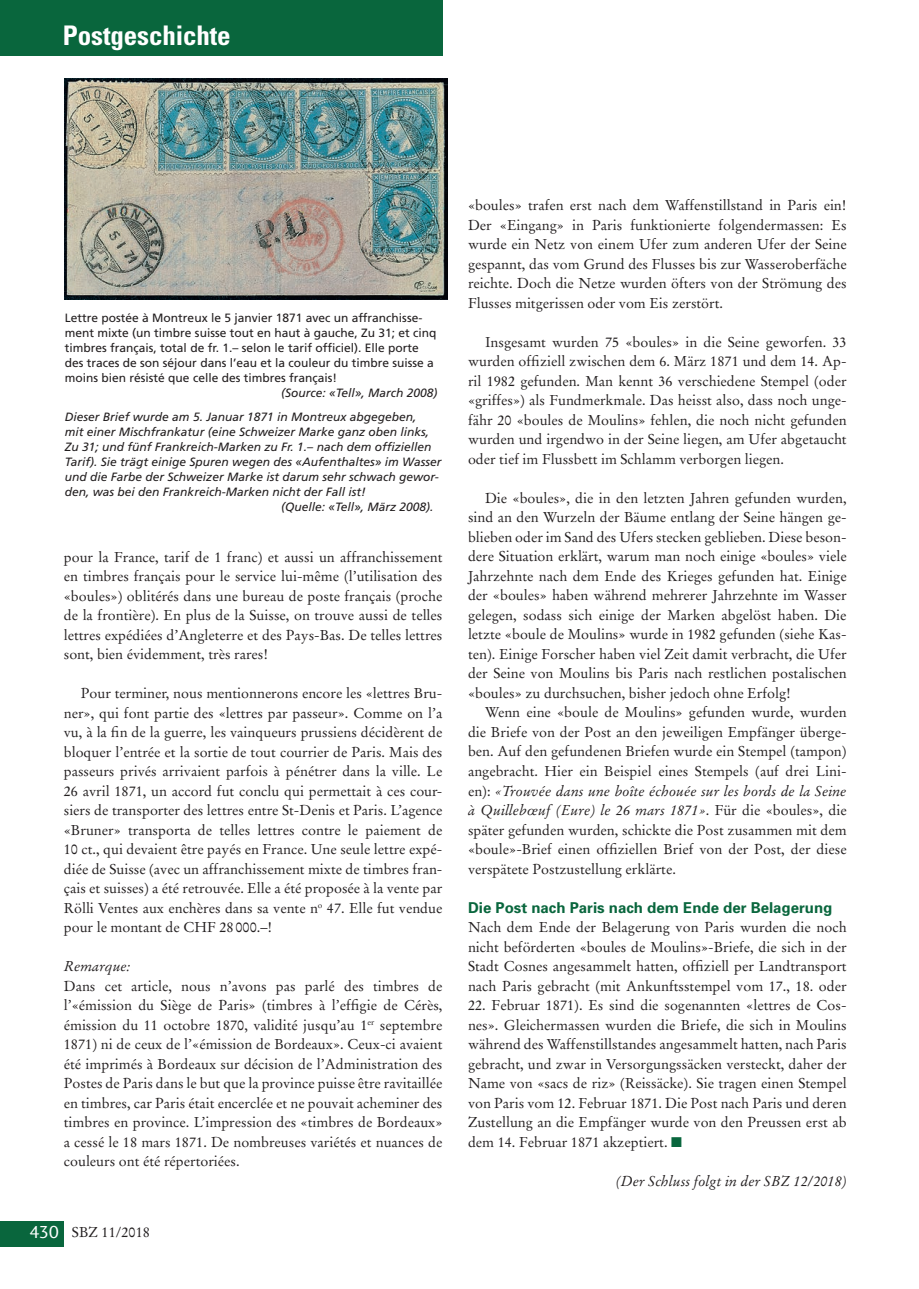
<style>
.page{position:relative;width:919px;height:1289px;background:#fff}
.page>*{position:absolute;margin:0;border:0;box-sizing:border-box;transform-origin:0 0}
.t1{font:700 condensed 27px "Univers";letter-spacing:-.005em;color:#fff}
.t2{font:700 15px "Univers";color:#09663d}
.t3{font:14.25px/19.5px "Stempel Garamond";color:#231f20;text-align:justify}
.t4{font:italic 14.25px "Stempel Garamond";color:#231f20}
.t5{font:italic 12px/24px "Frutiger";color:#231f20}
.t6{font:12px/15px "Frutiger";color:#231f20}
.s1{font-family:"Charlotte Sans Book Plain";font-size:18px;color:#fff}
.s2{font-style:italic}
.s3{color:#09663d}
</style>
<div class="page">
<div style="left:0;top:0;width:442px;height:55px;background:#09663d"></div>
<div style="left:0;top:1220px;width:64px;height:26px;background:#09663d"></div>
<img style="left:65px;top:79px;width:383px;height:220px">
<h1 class="t1" style="left:63px;top:18px;width:169px">Postgeschichte</h1>
<p class="t6" style="left:65px;top:310px;width:373px">Lettre postée à Montreux le 5 janvier 1871 avec un affranchisse&shy;ment mixte (un timbre suisse tout en haut à gauche, Zu 31; et cinq timbres français, total de fr. 1.– selon le tarif officiel). Elle porte des traces de son séjour dans l’eau et la couleur du timbre suisse a moins bien résisté que celle des timbres français!</p>
<p class="t5" style="left:65px;top:381px;width:374px;text-indent:216px">(Source: «Tell», March 2008)<br>Dieser Brief wurde am 5. Januar 1871 in Montreux abgegeben,</p>
<p class="t5" style="left:65px;top:420px;width:366px">mit einer Mischfrankatur (eine Schweizer Marke ganz oben links,</p>
<p class="t5" style="left:65px;top:435px;width:368px">Zu 31; und fünf Frankreich-Marken zu Fr. 1.– nach dem offiziellen</p>
<p class="t5" style="left:65px;top:450px;width:378px">Tarif). Sie trägt einige Spuren wegen des «Aufenthaltes» im Wasser</p>
<p class="t5" style="left:65px;top:465px;width:375px">und die Farbe der Schweizer Marke ist darum sehr schwach gewor-</p>
<p class="t5" style="left:65px;top:480px;width:302px">den, was bei den Frankreich-Marken nicht der Fall ist!</p>
<p class="t5" style="left:281px;top:495px;width:154px">(Quelle: «Tell», März 2008).</p>
<p class="t3" style="left:64px;top:547px;width:380px">pour la France, tarif de 1 franc) et aussi un affranchissement en timbres français pour le service lui-même (l’utilisation des «boules») oblitérés dans une bureau de poste français (proche de la frontière). En plus de la Suisse, on trouve aussi de telles lettres expédiées d’Angleterre et des Pays-Bas. De telles lettres sont, bien évidemment, très rares!</p>
<p class="t3" style="left:64px;top:683px;width:380px;text-indent:17px">Pour terminer, nous mentionnerons encore les «lettres Bru&shy;ner», qui font partie des «lettres par passeur». Comme on l’a vu, à la fin de la guerre, les vainqueurs prussiens décidèrent de bloquer l’entrée et la sortie de tout courrier de Paris. Mais des passeurs privés arrivaient parfois à pénétrer dans la ville. Le 26 avril 1871, un accord fut conclu qui permettait à ces cour&shy;siers de transporter des lettres entre St-Denis et Paris. L’agence «Bruner» transporta de telles lettres contre le paiement de 10 ct., qui devaient être payés en France. Une seule lettre expé&shy;diée de Suisse (avec un affranchissement mixte de timbres fran&shy;çais et suisses) a été retrouvée. Elle a été proposée à la vente par Rölli Ventes aux enchères dans sa vente n<sup>o</sup> 47. Elle fut vendue pour le montant de CHF 28 000.–!</p>
<p class="t4" style="left:64px;top:957px;width:68px">Remarque:</p>
<p class="t3" style="left:64px;top:976px;width:380px">Dans cet article, nous n’avons pas parlé des timbres de l’«émission du Siège de Paris» (timbres à l’effigie de Cérès, émission du 11 octobre 1870, validité jusqu’au 1<sup>er</sup> septembre 1871) ni de ceux de l’«émission de Bordeaux». Ceux-ci avaient été imprimés à Bordeaux sur décision de l’Administration des Postes de Paris dans le but que la province puisse être ravitaillée en timbres, car Paris était encerclée et ne pouvait acheminer des timbres en province. L’impression des «timbres de Bordeaux» a cessé le 18 mars 1871. De nombreuses variétés et nuances de couleurs ont été répertoriées.</p>
<p class="t3" style="left:29px;top:1222px;width:122px"><span class="s1">430</span> SBZ 11/2018</p>
<p class="t3" style="left:468px;top:196px;width:380px">«boules» trafen erst nach dem Waffenstillstand in Paris ein!<br>Der «Eingang» in Paris funktionierte folgendermassen: Es wurde ein Netz von einem Ufer zum anderen Ufer der Seine gespannt, das vom Grund des Flusses bis zur Wasseroberfäche reichte. Doch die Netze wurden öfters von der Strömung des Flusses mitgerissen oder vom Eis zerstört.</p>
<p class="t3" style="left:468px;top:332px;width:380px;text-indent:17px">Insgesamt wurden 75 «boules» in die Seine geworfen. 33 wurden offiziell zwischen dem 6. März 1871 und dem 14. Ap&shy;ril 1982 gefunden. Man kennt 36 verschiedene Stempel (oder «griffes») als Fundmerkmale. Das heisst also, dass noch unge&shy;fähr 20 «boules de Moulins» fehlen, die noch nicht gefunden wurden und irgendwo in der Seine liegen, am Ufer abgetaucht oder tief im Flussbett im Schlamm verborgen liegen.</p>
<p class="t3" style="left:468px;top:488px;width:380px;text-indent:17px">Die «boules», die in den letzten Jahren gefunden wurden, sind an den Wurzeln der Bäume entlang der Seine hängen ge&shy;blieben oder im Sand des Ufers stecken geblieben. Diese beson&shy;dere Situation erklärt, warum man noch einige «boules» viele Jahrzehnte nach dem Ende des Krieges gefunden hat. Einige der «boules» haben während mehrerer Jahrzehnte im Wasser gelegen, sodass sich einige der Marken abgelöst haben. Die letzte «boule de Moulins» wurde in 1982 gefunden (siehe Kas&shy;ten). Einige Forscher haben viel Zeit damit verbracht, die Ufer der Seine von Moulins bis Paris nach restlichen postalischen «boules» zu durchsuchen, bisher jedoch ohne Erfolg!</p>
<p class="t3" style="left:468px;top:703px;width:380px;text-indent:17px">Wenn eine «boule de Moulins» gefunden wurde, wurden die Briefe von der Post an den jeweiligen Empfänger überge&shy;ben. Auf den gefundenen Briefen wurde ein Stempel (tampon) angebracht. Hier ein Beispiel eines Stempels (auf drei Lini&shy;en): <span class="s2">«Trouvée dans une boîte échouée sur les bords de la Seine à Quillebœuf (Eure) le 26 mars 1871»</span>. Für die «boules», die später gefunden wurden, schickte die Post zusammen mit dem «boule»-Brief einen offiziellen Brief von der Post, der diese verspätete Postzustellung erklärte.</p>
<p class="t2" style="left:468px;top:897px;width:366px">Die Post nach Paris nach dem Ende der Belagerung</p>
<p class="t3" style="left:468px;top:917px;width:380px">Nach dem Ende der Belagerung von Paris wurden die noch nicht beförderten «boules de Moulins»-Briefe, die sich in der Stadt Cosnes angesammelt hatten, offiziell per Landtransport nach Paris gebracht (mit Ankunftsstempel vom 17., 18. oder</p>
<p class="t3" style="left:468px;top:995px;width:380px">22. Februar 1871). Es sind die sogenannten «lettres de Cos&shy;nes». Gleichermassen wurden die Briefe, die sich in Moulins während des Waffenstillstandes angesammelt hatten, nach Paris gebracht, und zwar in Versorgungssäcken versteckt, daher der Name von «sacs de riz» (Reissäcke). Sie tragen einen Stempel von Paris vom 12. Februar 1871. Die Post nach Paris und deren Zustellung an die Empfänger wurde von den Preussen erst ab dem 14. Februar 1871 akzeptiert. <span class="s3">■</span></p>
<p class="t4" style="left:616px;top:1172px;width:232px">(Der Schluss folgt in der SBZ 12/2018)</p>
</div>
